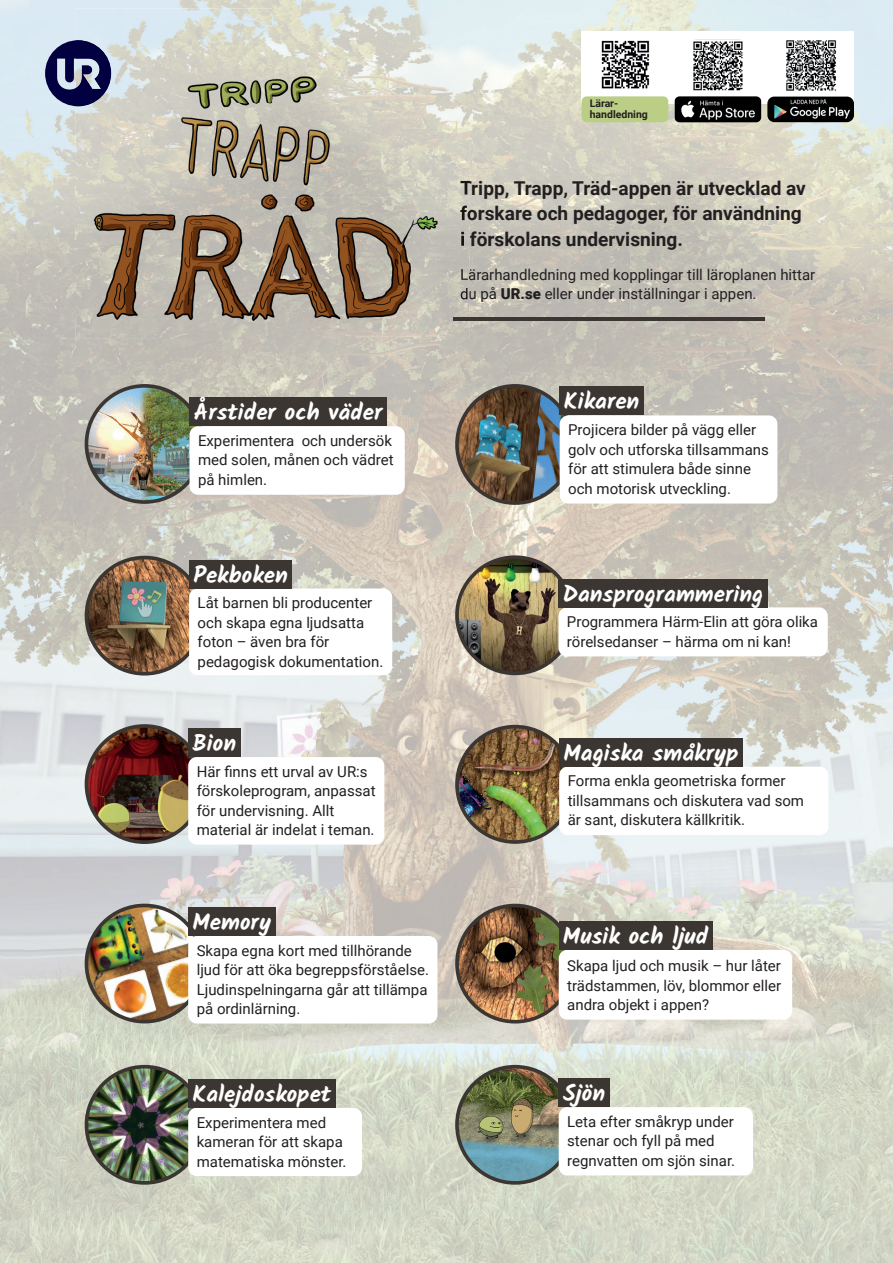
<style>
.page{position:relative;width:893px;height:1263px;background:#fff}
.page>*{position:absolute;margin:0;border:0;box-sizing:border-box;transform-origin:0 0}
.t1{font:700 23.1px "Kalam";color:#fff}
.t2{font:700 19.05px/25.7px "Roboto";color:#231f20}
.t3{font:15px/19.5px "Roboto";color:#231f20}
.t4{font:700 10.5px/10.5px "Roboto";color:#231f20}
.s1{font-weight:900}
</style>
<div class="page">
<img style="left:0;top:0;width:105px;height:158px">
<img style="left:105px;top:0;width:368px;height:52px">
<img style="left:473px;top:0;width:315px;height:206px">
<img style="left:788px;top:0;width:105px;height:789px">
<img style="left:420px;top:62px;width:53px;height:359px">
<img style="left:0;top:158px;width:76px;height:158px">
<img style="left:473px;top:224px;width:315px;height:197px">
<img style="left:0;top:316px;width:157px;height:947px">
<img style="left:157px;top:339px;width:158px;height:924px">
<img style="left:315px;top:339px;width:105px;height:597px">
<img style="left:420px;top:421px;width:315px;height:158px">
<img style="left:735px;top:421px;width:53px;height:346px">
<img style="left:420px;top:579px;width:53px;height:368px">
<img style="left:525px;top:652px;width:158px;height:273px">
<img style="left:683px;top:656px;width:53px;height:607px">
<img style="left:473px;top:656px;width:52px;height:266px">
<img style="left:735px;top:789px;width:158px;height:474px">
<img style="left:315px;top:947px;width:158px;height:316px">
<img style="left:473px;top:1002px;width:210px;height:261px">
<img style="left:470px;top:180px;width:336px;height:18px">
<img style="left:470px;top:206px;width:332px;height:18px">
<img style="left:470px;top:231px;width:213px;height:19px">
<img style="left:470px;top:268px;width:345px;height:15px">
<img style="left:470px;top:287px;width:27px;height:15px">
<svg style="left:45px;top:40px;width:31px;height:66px;background:#595d87"></svg>
<img style="left:86px;top:727px;width:117px;height:115px">
<div style="left:85px;top:724px;width:119px;height:120px;border:4px solid #3b3632;border-radius:50%"></div>
<div style="left:188px;top:757px;width:196px;height:88px;background:#fff;border-radius:9px"></div>
<div style="left:188px;top:728px;width:52px;height:29px;background:#3b3632"></div>
<img style="left:86px;top:386px;width:117px;height:116px;border-radius:58px">
<div style="left:85px;top:384px;width:119px;height:120px;border:4px solid #3b3632;border-radius:50%"></div>
<div style="left:190px;top:426px;width:215px;height:69px;background:#fff;border-radius:9px"></div>
<div style="left:190px;top:397px;width:197px;height:29px;background:#3b3632"></div>
<img style="left:457px;top:557px;width:116px;height:116px;border-radius:58px">
<div style="left:455px;top:555px;width:120px;height:120px;border:4px solid #3b3632;border-radius:50%"></div>
<div style="left:558px;top:607px;width:270px;height:49px;background:#fff;border-radius:9px"></div>
<div style="left:558px;top:579px;width:210px;height:28px;background:#3b3632"></div>
<img style="left:457px;top:386px;width:116px;height:117px">
<div style="left:455px;top:384px;width:120px;height:121px;border:4px solid #3b3632;border-radius:50%"></div>
<div style="left:560px;top:415px;width:217px;height:88px;background:#fff;border-radius:9px"></div>
<div style="left:560px;top:387px;width:84px;height:28px;background:#3b3632"></div>
<img style="left:457px;top:905px;width:116px;height:117px;border-radius:58px">
<div style="left:455px;top:904px;width:120px;height:119px;border:4px solid #3b3632;border-radius:50%"></div>
<div style="left:559px;top:950px;width:233px;height:70px;background:#fff;border-radius:9px"></div>
<div style="left:559px;top:921px;width:153px;height:29px;background:#3b3632"></div>
<img style="left:86px;top:905px;width:117px;height:117px">
<div style="left:85px;top:904px;width:119px;height:119px;border:4px solid #3b3632;border-radius:50%"></div>
<div style="left:188px;top:936px;width:249px;height:87px;background:#fff;border-radius:9px"></div>
<div style="left:188px;top:907px;width:87px;height:29px;background:#3b3632"></div>
<img style="left:86px;top:557px;width:117px;height:117px;border-radius:58px">
<div style="left:85px;top:556px;width:119px;height:119px;border:4px solid #3b3632;border-radius:50%"></div>
<div style="left:189px;top:588px;width:203px;height:87px;background:#fff;border-radius:9px"></div>
<div style="left:189px;top:560px;width:103px;height:28px;background:#3b3632"></div>
<img style="left:86px;top:1067px;width:117px;height:116px;border-radius:58px">
<div style="left:85px;top:1065px;width:119px;height:120px;border:4px solid #3b3632;border-radius:50%"></div>
<div style="left:188px;top:1108px;width:174px;height:68px;background:#fff;border-radius:9px"></div>
<div style="left:188px;top:1079px;width:148px;height:29px;background:#3b3632"></div>
<img style="left:457px;top:727px;width:116px;height:115px;border-radius:58px">
<div style="left:455px;top:725px;width:120px;height:119px;border:4px solid #3b3632;border-radius:50%"></div>
<div style="left:559px;top:767px;width:269px;height:68px;background:#fff;border-radius:9px"></div>
<div style="left:559px;top:738px;width:184px;height:29px;background:#3b3632"></div>
<img style="left:457px;top:1067px;width:116px;height:116px;border-radius:58px">
<div style="left:455px;top:1065px;width:120px;height:120px;border:4px solid #3b3632;border-radius:50%"></div>
<div style="left:559px;top:1107px;width:194px;height:68px;background:#fff;border-radius:9px"></div>
<div style="left:559px;top:1078px;width:51px;height:29px;background:#3b3632"></div>
<img style="left:76px;top:9px;width:394px;height:330px">
<img style="left:76px;top:40px;width:35px;height:66px">
<img style="left:460px;top:180px;width:10px;height:18px">
<img style="left:460px;top:206px;width:10px;height:18px">
<img style="left:461px;top:231px;width:9px;height:19px">
<img style="left:461px;top:268px;width:9px;height:15px">
<img style="left:461px;top:287px;width:9px;height:15px">
<hr style="left:453px;top:318px;width:312px;height:3px;background:#3b3632">
<div style="left:598px;top:31px;width:256px;height:73px;background:#fff"></div>
<img style="left:786px;top:40px;width:50px;height:51px">
<img style="left:767px;top:97px;width:87px;height:25px">
<img style="left:693px;top:41px;width:50px;height:50px">
<img style="left:674px;top:96px;width:87px;height:26px">
<div style="left:582px;top:31px;width:86px;height:72px;background:#fff"></div>
<img style="left:601px;top:40px;width:49px;height:49px">
<div style="left:582px;top:96px;width:86px;height:26px;background:#bbce86;border-radius:5px"></div>
<p class="t4" style="left:590px;top:98px;width:60px">Lärar&shy;handledning</p>
<p class="t2" style="left:460px;top:174px;width:347px">Tripp, Trapp, Träd-appen är utvecklad av forskare och pedagoger, för användning i förskolans undervisning.</p>
<p class="t3" style="left:460px;top:264px;width:357px">Lärarhandledning med kopplingar till läroplanen hittar du på <span class="s1">UR.se</span> eller under inställningar i appen.</p>
<h1 class="t1" style="left:194px;top:399px;width:190px">Årstider och väder</h1>
<p class="t3" style="left:198px;top:430px;width:197px;text-align:justify">Experimentera och undersök med solen, månen och vädret på himlen.</p>
<h1 class="t1" style="left:193px;top:561px;width:96px">Pekboken</h1>
<p class="t3" style="left:198px;top:593px;width:187px">Låt barnen bli producenter och skapa egna ljudsatta foton – även bra för pedagogisk dokumentation.</p>
<h1 class="t1" style="left:192px;top:730px;width:45px">Bion</h1>
<p class="t3" style="left:197px;top:761px;width:180px">Här finns ett urval av UR:s förskoleprogram, anpassat för undervisning. Allt material är indelat i teman.</p>
<h1 class="t1" style="left:192px;top:909px;width:80px">Memory</h1>
<p class="t3" style="left:197px;top:940px;width:234px">Skapa egna kort med tillhörande ljud för att öka begreppsförståelse.<br>Ljudinspelningarna går att tillämpa på ordinlärning.</p>
<h1 class="t1" style="left:192px;top:1080px;width:140px">Kalejdoskopet</h1>
<p class="t3" style="left:197px;top:1112px;width:151px">Experimentera med kameran för att skapa matematiska mönster.</p>
<h1 class="t1" style="left:564px;top:388px;width:77px">Kikaren</h1>
<p class="t3" style="left:568px;top:420px;width:202px">Projicera bilder på vägg eller golv och utforska tillsammans för att stimulera både sinne och motorisk utveckling.</p>
<h1 class="t1" style="left:563px;top:580px;width:202px">Dansprogrammering</h1>
<p class="t3" style="left:567px;top:611px;width:253px">Programmera Härm-Elin att göra olika rörelsedanser – härma om ni kan!</p>
<h1 class="t1" style="left:563px;top:739px;width:177px">Magiska småkryp</h1>
<p class="t3" style="left:568px;top:771px;width:238px">Forma enkla geometriska former tillsammans och diskutera vad som är sant, diskutera källkritik.</p>
<h1 class="t1" style="left:563px;top:922px;width:147px">Musik och ljud</h1>
<p class="t3" style="left:567px;top:955px;width:215px;text-align:justify">Skapa ljud och musik – hur låter trädstammen, löv, blommor eller andra objekt i appen?</p>
<h1 class="t1" style="left:563px;top:1080px;width:43px">Sjön</h1>
<p class="t3" style="left:567px;top:1111px;width:169px">Leta efter småkryp under stenar och fyll på med regnvatten om sjön sinar.</p>
</div>
